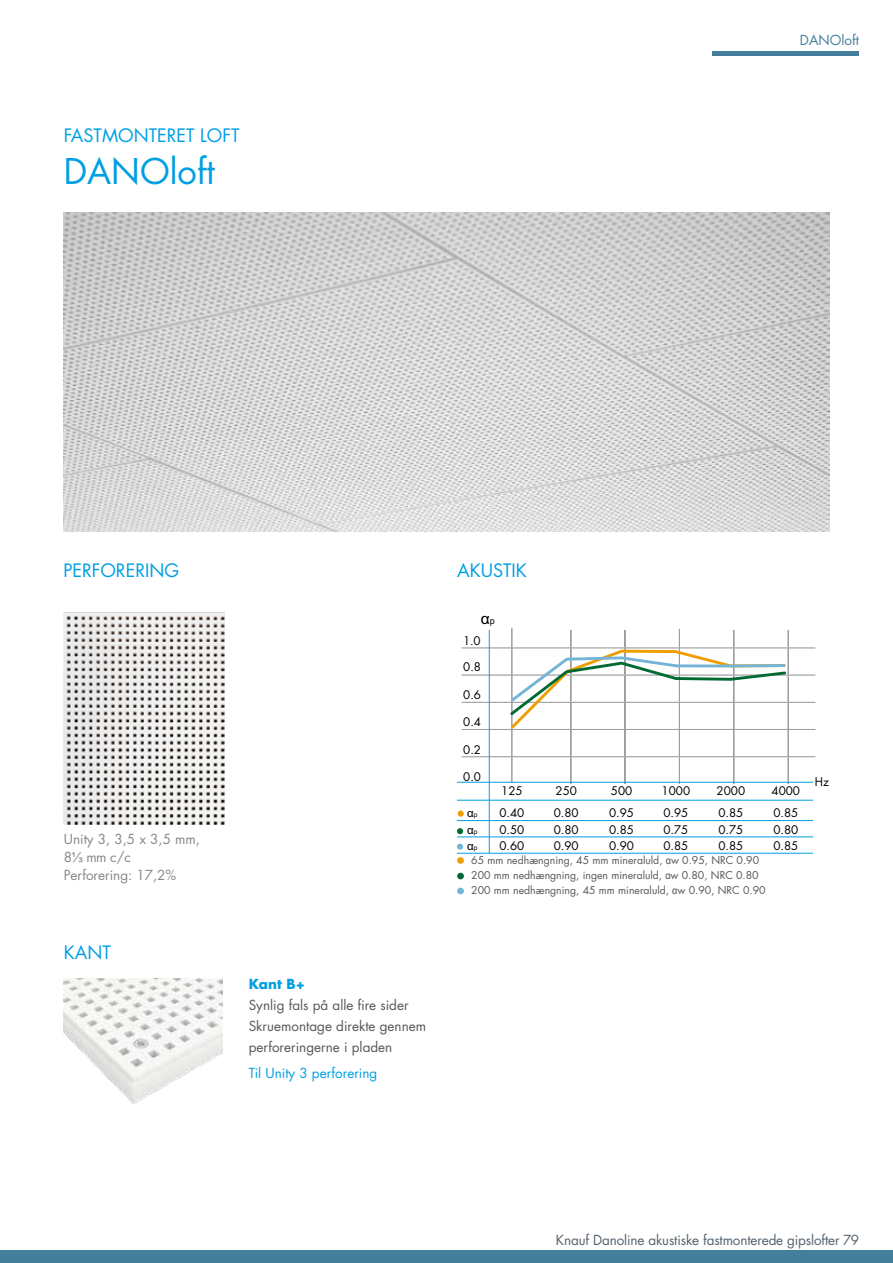
<style>
.page{position:relative;width:893px;height:1263px;background:#fff}
.page>*{position:absolute;margin:0;border:0;box-sizing:border-box;transform-origin:0 0}
.t1{font:34.5px "Futura Std";color:#009fe3}
.t2{font:18px "Futura Std";color:#009fe3}
.t3{font:15.45px "Arial";color:#000}
.t4{font:13.5px/21px "Futura Std";color:#575756}
.t5{font:13.5px "Futura Std";letter-spacing:-.01em;color:#54616c}
.t6{font:13.5px/18px "Futura Std";color:#878787}
.t7{font:13.5px "Futura Std";color:#009fe3}
.t8{font:13.5px "Futura Std";color:#447e9b}
.t9{font:700 13.5px "Futura Std";color:#009fe3}
.t10{font:11.55px "Futura Std";color:#000}
.t11{font:11.55px "Arial";color:#000}
.t12{font:10.5px/15px "Futura Std";color:#575756}
.s1{font-family:"Arial"}
.s2{font-size:9px}
.s3{font-size:6.75px}
.s4{font-family:"Arial Narrow"}
</style>
<div class="page">
<hr style="left:712px;top:51px;width:147px;height:4px;background:#447e9b">
<div style="left:0;top:1250px;width:893px;height:13px;background:#447e9b"></div>
<hr style="left:571px;top:630px;width:1px;height:154px;background:#9d9d9c">
<hr style="left:511px;top:628px;width:1px;height:154px;background:#9d9d9c">
<hr style="left:625px;top:630px;width:1px;height:154px;background:#9d9d9c">
<hr style="left:679px;top:629px;width:1px;height:155px;background:#9d9d9c">
<hr style="left:734px;top:630px;width:1px;height:154px;background:#9d9d9c">
<hr style="left:788px;top:630px;width:1px;height:154px;background:#9d9d9c">
<hr style="left:462px;top:648px;width:353px;height:1px;background:#9d9d9c">
<hr style="left:462px;top:675px;width:353px;height:1px;background:#9d9d9c">
<hr style="left:462px;top:702px;width:353px;height:1px;background:#9d9d9c">
<hr style="left:462px;top:729px;width:353px;height:1px;background:#9d9d9c">
<hr style="left:462px;top:756px;width:353px;height:1px;background:#9d9d9c">
<hr style="left:512px;top:628px;width:1px;height:155px;background:#9d9d9c">
<div style="left:458px;top:810px;width:6px;height:7px;background:#ee9e00;border-radius:50%"></div>
<svg style="left:457px;top:828px;width:6px;height:6px"></svg>
<svg style="left:457px;top:844px;width:6px;height:6px"></svg>
<hr style="left:489px;top:630px;width:1px;height:223px;background:#009fe3">
<hr style="left:457px;top:820px;width:356px;height:1px;background:#009fe3">
<hr style="left:457px;top:837px;width:356px;height:1px;background:#009fe3">
<hr style="left:457px;top:853px;width:356px;height:1px;background:#009fe3">
<hr style="left:457px;top:800px;width:356px;height:1px;background:#009fe3">
<hr style="left:457px;top:782px;width:356px;height:1px;background:#009fe3">
<svg style="left:508px;top:648px;width:280px;height:84px"></svg>
<img style="left:64px;top:213px;width:765px;height:319px">
<div style="left:457px;top:857px;width:7px;height:7px;background:#ee9e00;border-radius:50%"></div>
<div style="left:457px;top:873px;width:7px;height:6px;background:#006a32;border-radius:50%"></div>
<div style="left:457px;top:888px;width:7px;height:6px;background:#73b4d7;border-radius:50%"></div>
<img style="left:64px;top:978px;width:158px;height:126px">
<img style="left:64px;top:612px;width:160px;height:212px">
<h2 class="t2" style="left:64px;top:124px;width:177px">FASTMONTERET LOFT</h2>
<h1 class="t1" style="left:64px;top:150px;width:152px">DANOloft</h1>
<p class="t8" style="left:800px;top:32px;width:61px">DANOloft</p>
<h2 class="t2" style="left:63px;top:559px;width:117px">PERFORERING</h2>
<p class="t6" style="left:64px;top:830px;width:138px">Unity 3, 3,5 x 3,5 mm,<br>8<span class="s1">⅓</span> mm c/c<br>Perforering: 17,2%</p>
<h2 class="t2" style="left:64px;top:941px;width:49px">KANT</h2>
<h2 class="t2" style="left:457px;top:559px;width:71px">AKUSTIK</h2>
<h3 class="t3" style="left:481px;top:608px;width:15px">α<span class="s2">p</span></h3>
<p class="t10" style="left:463px;top:633px;width:19px">1.0</p>
<p class="t10" style="left:463px;top:660px;width:19px">0.8</p>
<p class="t10" style="left:463px;top:687px;width:19px">0.6</p>
<p class="t10" style="left:463px;top:715px;width:19px">0.4</p>
<p class="t10" style="left:463px;top:742px;width:19px">0.2</p>
<p class="t10" style="left:463px;top:769px;width:19px">0.0</p>
<p class="t10" style="left:501px;top:783px;width:23px">125</p>
<p class="t10" style="left:556px;top:783px;width:23px">250</p>
<p class="t10" style="left:611px;top:783px;width:23px">500</p>
<p class="t10" style="left:662px;top:783px;width:30px">1000</p>
<p class="t10" style="left:717px;top:783px;width:30px">2000</p>
<p class="t10" style="left:772px;top:783px;width:30px">4000</p>
<p class="t11" style="left:467px;top:805px;width:12px">α<span class="s3">p</span></p>
<p class="t10" style="left:499px;top:805px;width:26px">0.40</p>
<p class="t10" style="left:554px;top:805px;width:26px">0.80</p>
<p class="t10" style="left:609px;top:805px;width:26px">0.95</p>
<p class="t10" style="left:663px;top:805px;width:26px">0.95</p>
<p class="t10" style="left:718px;top:805px;width:26px">0.85</p>
<p class="t10" style="left:773px;top:805px;width:26px">0.85</p>
<p class="t11" style="left:467px;top:822px;width:12px">α<span class="s3">p</span></p>
<p class="t10" style="left:499px;top:822px;width:26px">0.50</p>
<p class="t10" style="left:554px;top:822px;width:26px">0.80</p>
<p class="t10" style="left:609px;top:822px;width:26px">0.85</p>
<p class="t10" style="left:663px;top:822px;width:26px">0.75</p>
<p class="t10" style="left:718px;top:822px;width:26px">0.75</p>
<p class="t10" style="left:773px;top:822px;width:26px">0.80</p>
<p class="t11" style="left:467px;top:838px;width:12px">α<span class="s3">p</span></p>
<p class="t10" style="left:499px;top:838px;width:26px">0.60</p>
<p class="t10" style="left:554px;top:838px;width:26px">0.90</p>
<p class="t10" style="left:609px;top:838px;width:26px">0.90</p>
<p class="t10" style="left:663px;top:838px;width:26px">0.85</p>
<p class="t10" style="left:718px;top:838px;width:26px">0.85</p>
<p class="t10" style="left:773px;top:838px;width:26px">0.85</p>
<p class="t12" style="left:471px;top:852px;width:296px">65 mm nedhængning, 45 mm mineraluld, <span class="s4">α</span>w 0.95, NRC 0.90<br>200 mm nedhængning, ingen mineraluld, <span class="s4">α</span>w 0.80, NRC 0.80<br>200 mm nedhængning, 45 mm mineraluld, <span class="s4">α</span>w 0.90, NRC 0.90</p>
<p class="t10" style="left:815px;top:774px;width:16px">Hz</p>
<p class="t9" style="left:249px;top:975px;width:58px">Kant B+</p>
<p class="t4" style="left:249px;top:995px;width:179px">Synlig fals på alle fire sider<br>Skruemontage direkte gennem perforeringerne i pladen</p>
<p class="t7" style="left:249px;top:1064px;width:130px">Til Unity 3 perforering</p>
<p class="t5" style="left:556px;top:1231px;width:305px">Knauf Danoline akustiske fastmonterede gipslofter 79</p>
</div>
